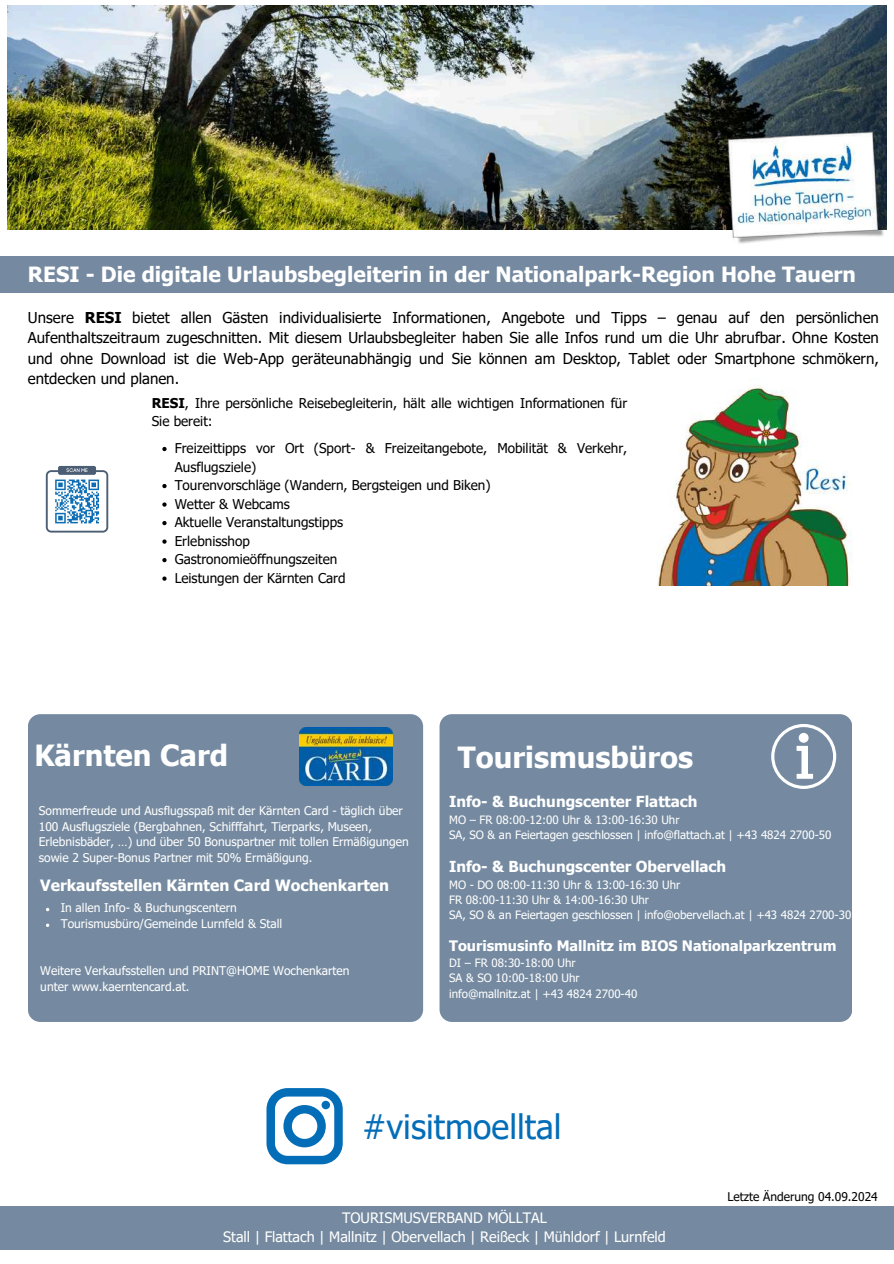
<style>
.page{position:relative;width:894px;height:1264px;background:#fff}
.page>*{position:absolute;margin:0;border:0;box-sizing:border-box;transform-origin:0 0}
.t1{font:33.75px "Tahoma";color:#036db8}
.t2{font:700 29.1px "Tahoma";color:#fff}
.t3{font:700 21px "Tahoma";color:#fff}
.t4{font:700 15.6px "Tahoma";color:#fff}
.t5{font:700 15.15px "Tahoma";color:#fff}
.t6{font:15px/20.2px "Tahoma";color:#000;text-align:justify}
.t7{font:14.4px/19.2px "Tahoma";color:#fff;text-align:center}
.t8{font:700 14.4px "Tahoma";color:#fff}
.t9{font:13.5px/18.5px "Tahoma";color:#000}
.t10{font:12px/15.8px "Tahoma";color:#fff}
.t11{font:12px "Tahoma";color:#000}
.t12{font:11.55px/15.3px "Tahoma";color:#fff}
.s1{font-weight:700}
</style>
<div class="page">
<img style="left:7px;top:5px;width:879px;height:224px">
<img style="left:727px;top:132px;width:157px;height:112px">
<div style="left:0;top:1206px;width:893px;height:43px;background:#758aa0"></div>
<img style="left:657px;top:385px;width:195px;height:201px">
<div style="left:0;top:256px;width:893px;height:37px;background:#758aa0"></div>
<svg style="left:162px;top:447px;width:4px;height:4px"></svg>
<svg style="left:162px;top:484px;width:4px;height:4px"></svg>
<svg style="left:162px;top:502px;width:4px;height:4px"></svg>
<svg style="left:162px;top:521px;width:4px;height:4px"></svg>
<svg style="left:162px;top:539px;width:4px;height:4px"></svg>
<svg style="left:162px;top:558px;width:4px;height:4px"></svg>
<svg style="left:162px;top:576px;width:4px;height:4px"></svg>
<div style="left:58px;top:466px;width:38px;height:9px;background:#4c5e74;border-radius:2px"></div>
<svg style="left:46px;top:468px;width:62px;height:64px"></svg>
<svg style="left:266px;top:1088px;width:76px;height:76px"></svg>
<div style="left:439px;top:714px;width:412px;height:307px;background:#758aa0"></div>
<svg style="left:771px;top:724px;width:65px;height:65px"></svg>
<div style="left:28px;top:714px;width:395px;height:307px;background:#758aa0"></div>
<svg style="left:46px;top:907px;width:3px;height:4px"></svg>
<svg style="left:46px;top:923px;width:3px;height:4px"></svg>
<img style="left:299px;top:727px;width:93px;height:58px">
<h3 class="t3" style="left:28px;top:261px;width:829px">RESI - Die digitale Urlaubsbegleiterin in der Nationalpark-Region Hohe Tauern</h3>
<p class="t6" style="left:28px;top:307px;width:852px">Unsere <span class="s1">RESI</span> bietet allen Gästen individualisierte Informationen, Angebote und Tipps – genau auf den persönlichen Aufenthaltszeitraum zugeschnitten. Mit diesem Urlaubsbegleiter haben Sie alle Infos rund um die Uhr abrufbar. Ohne Kosten und ohne Download ist die Web-App geräteunabhängig und Sie können am Desktop, Tablet oder Smartphone schmökern, entdecken und planen.</p>
<p class="t9" style="left:152px;top:393px;width:477px"><span class="s1">RESI</span>, Ihre persönliche Reisebegleiterin, hält alle wichtigen Informationen für<br>Sie bereit:</p>
<p class="t9" style="left:175px;top:438px;width:454px">Freizeittipps vor Ort (Sport- &amp; Freizeitangebote, Mobilität &amp; Verkehr,<br>Ausflugsziele)<br>Tourenvorschläge (Wandern, Bergsteigen und Biken)<br>Wetter &amp; Webcams<br>Aktuelle Veranstaltungstipps<br>Erlebnisshop<br>Gastronomieöffnungszeiten<br>Leistungen der Kärnten Card</p>
<h2 class="t2" style="left:34px;top:736px;width:195px">Kärnten Card</h2>
<p class="t10" style="left:39px;top:802px;width:371px">Sommerfreude und Ausflugsspaß mit der Kärnten Card - täglich über 100 Ausflugsziele (Bergbahnen, Schifffahrt, Tierparks, Museen, Erlebnisbäder, …) und über 50 Bonuspartner mit tollen Ermäßigungen sowie 2 Super-Bonus Partner mit 50% Ermäßigung.</p>
<h3 class="t4" style="left:40px;top:875px;width:350px">Verkaufsstellen Kärnten Card Wochenkarten</h3>
<p class="t10" style="left:61px;top:899px;width:223px">In allen Info- &amp; Buchungscentern<br>Tourismusbüro/Gemeinde Lurnfeld &amp; Stall</p>
<p class="t10" style="left:40px;top:962px;width:310px">Weitere Verkaufsstellen und PRINT@HOME Wochenkarten unter www.kaerntencard.at.</p>
<h2 class="t2" style="left:458px;top:738px;width:237px">Tourismusbüros</h2>
<p class="t5" style="left:449px;top:791px;width:250px">Info- &amp; Buchungscenter Flattach</p>
<p class="t12" style="left:449px;top:811px;width:384px">MO – FR 08:00-12:00 Uhr &amp; 13:00-16:30 Uhr<br>SA, SO &amp; an Feiertagen geschlossen | info@flattach.at | +43 4824 2700-50</p>
<p class="t5" style="left:449px;top:856px;width:278px">Info- &amp; Buchungscenter Obervellach</p>
<p class="t12" style="left:449px;top:876px;width:403px">MO - DO 08:00-11:30 Uhr &amp; 13:00-16:30 Uhr<br>FR 08:00-11:30 Uhr &amp; 14:00-16:30 Uhr<br>SA, SO &amp; an Feiertagen geschlossen | info@obervellach.at | +43 4824 2700-30</p>
<p class="t8" style="left:449px;top:936px;width:388px">Tourismusinfo Mallnitz im BIOS Nationalparkzentrum</p>
<p class="t12" style="left:449px;top:954px;width:190px">DI – FR 08:30-18:00 Uhr<br>SA &amp; SO 10:00-18:00 Uhr info@mallnitz.at | +43 4824 2700-40</p>
<h1 class="t1" style="left:362px;top:1104px;width:201px">#visitmoelltal</h1>
<p class="t7" style="left:223px;top:1207px;width:444px">TOURISMUSVERBAND MÖLLTAL<br>Stall | Flattach | Mallnitz | Obervellach | Reißeck | Mühldorf | Lurnfeld</p>
<p class="t11" style="left:727px;top:1188px;width:152px">Letzte Änderung 04.09.2024</p>
</div>
